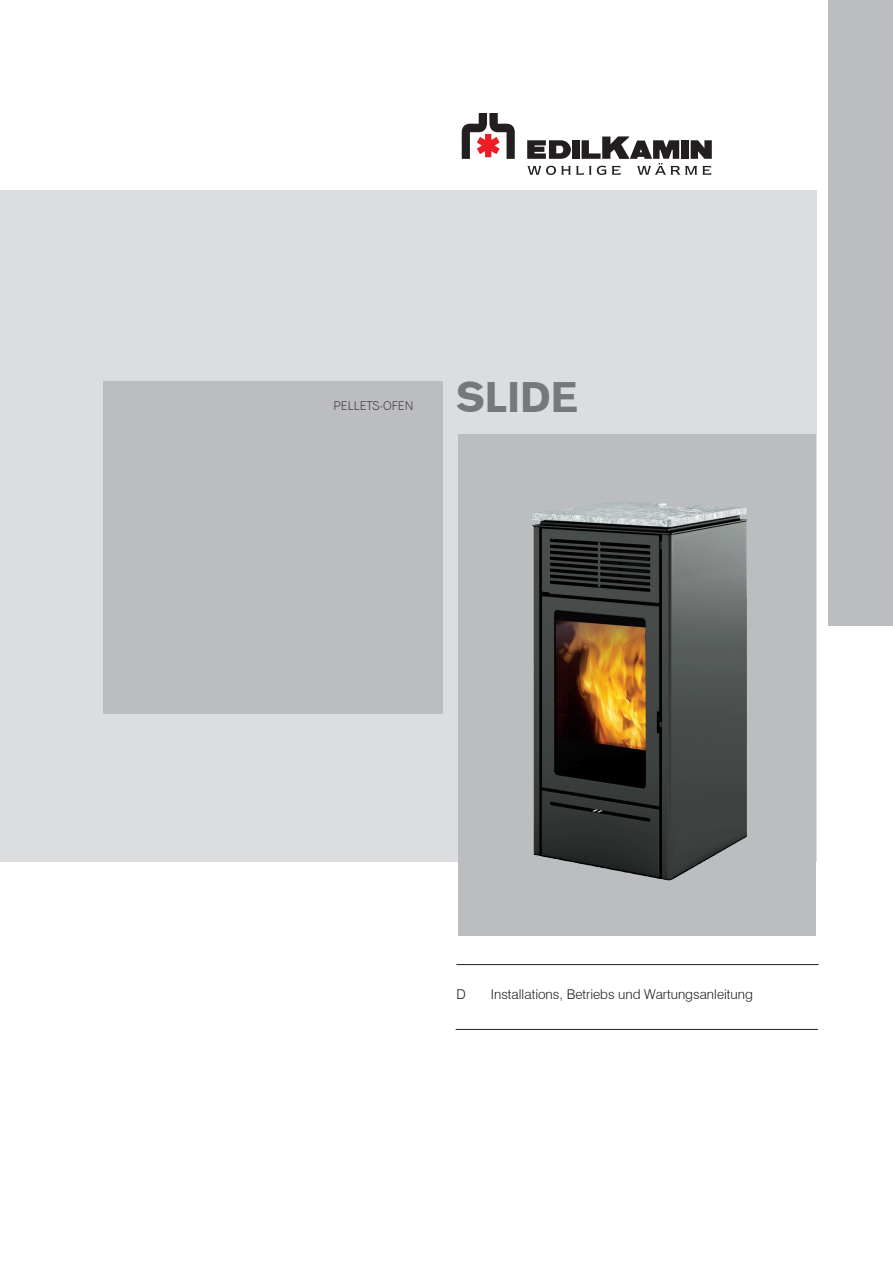
<style>
.page{position:relative;width:893px;height:1263px;background:#fff}
.page>*{position:absolute;margin:0;border:0;box-sizing:border-box;transform-origin:0 0}
.t1{font:42.6px "Gothic 725 BT Black A";color:#76787b}
.t2{font:300 13.5px "Swiss 721 BT";color:#231f20}
.t3{font:12px "Gothic 720 BT Light B";color:#231f20}
</style>
<div class="page">
<div style="left:0;top:190px;width:816px;height:672px;background:#dcdddf"></div>
<div style="left:458px;top:434px;width:358px;height:501px;background:#bcbdc0"></div>
<svg style="left:462px;top:113px;width:53px;height:46px"></svg>
<svg style="left:527px;top:136px;width:185px;height:39px"></svg>
<hr style="left:456px;top:1029px;width:362px;height:1px;background:#231f20">
<hr style="left:456px;top:964px;width:363px;height:1px;background:#231f20">
<div style="left:103px;top:381px;width:340px;height:333px;background:#bcbdc0"></div>
<div style="left:829px;top:0;width:64px;height:625px;background:#bcbdc0"></div>
<img style="left:531px;top:503px;width:197px;height:378px">
<p class="t3" style="left:333px;top:399px;width:82px">PELLETS-OFEN</p>
<h1 class="t1" style="left:456px;top:371px;width:123px">SLIDE</h1>
<p class="t2" style="left:456px;top:986px;width:11px">D</p>
<p class="t2" style="left:491px;top:986px;width:264px">Installations, Betriebs und Wartungsanleitung</p>
</div>
